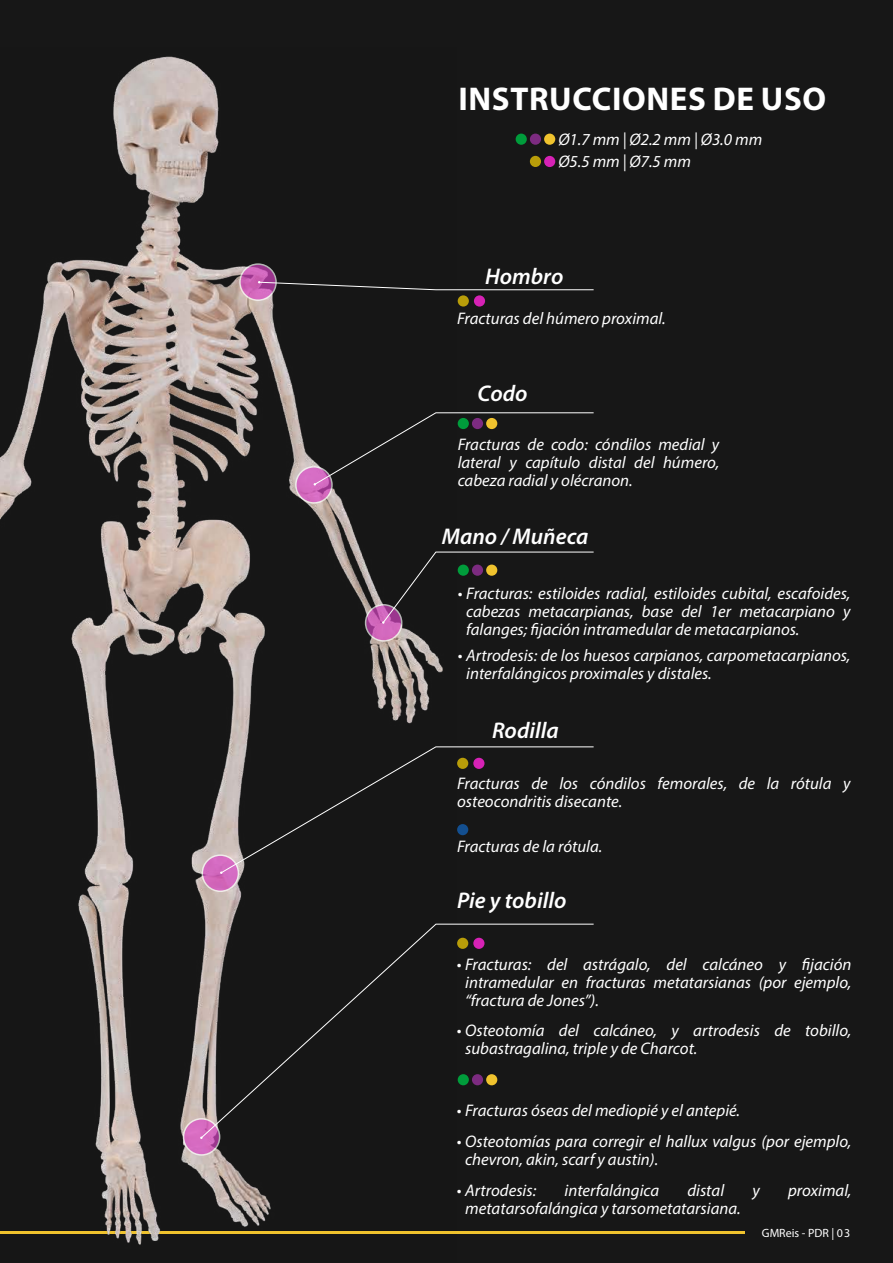
<style>
.page{position:relative;width:893px;height:1263px;background:#171717}
.page>*{position:absolute;margin:0;border:0;box-sizing:border-box;transform-origin:0 0}
.t1{font:700 33px "Myriad Pro";letter-spacing:.02em;color:#fff}
.t2{font:italic 600 22.8px "Myriad Pro";color:#fff}
.t3{font:italic 16.8px/18px "Myriad Pro";color:#fff}
.t4{font:12px "Myriad Pro";color:#fff}
</style>
<div class="page">
<hr style="left:0;top:1231px;width:745px;height:3px;background:#f0c32e">
<div style="left:516px;top:134px;width:11px;height:11px;background:#009c3b;border-radius:50%"></div>
<div style="left:530px;top:134px;width:11px;height:11px;background:#7c2b80;border-radius:50%"></div>
<div style="left:544px;top:134px;width:11px;height:11px;background:#f0c32e;border-radius:50%"></div>
<div style="left:530px;top:156px;width:11px;height:11px;background:#b89d09;border-radius:50%"></div>
<div style="left:544px;top:156px;width:11px;height:11px;background:#d622b5;border-radius:50%"></div>
<div style="left:458px;top:295px;width:11px;height:12px;background:#b89d09;border-radius:50%"></div>
<div style="left:474px;top:295px;width:11px;height:12px;background:#d622b5;border-radius:50%"></div>
<img style="left:0;top:56px;width:457px;height:1189px">
<svg style="left:240px;top:264px;width:36px;height:36px"></svg>
<div style="left:239px;top:263px;width:38px;height:38px;border:2px solid #fff;border-radius:50%"></div>
<svg style="left:296px;top:467px;width:36px;height:36px"></svg>
<div style="left:295px;top:466px;width:38px;height:38px;border:2px solid #fff;border-radius:50%"></div>
<svg style="left:366px;top:605px;width:36px;height:36px"></svg>
<div style="left:365px;top:604px;width:37px;height:38px;border:2px solid #fff;border-radius:50%"></div>
<svg style="left:202px;top:855px;width:36px;height:36px"></svg>
<div style="left:202px;top:854px;width:37px;height:38px;border:2px solid #fff;border-radius:50%"></div>
<svg style="left:183px;top:1119px;width:37px;height:36px"></svg>
<div style="left:183px;top:1118px;width:37px;height:38px;border:2px solid #fff;border-radius:50%"></div>
<svg style="left:258px;top:281px;width:336px;height:9px"></svg>
<svg style="left:314px;top:412px;width:280px;height:73px"></svg>
<svg style="left:382px;top:551px;width:212px;height:73px"></svg>
<svg style="left:220px;top:746px;width:374px;height:128px"></svg>
<svg style="left:200px;top:923px;width:394px;height:216px"></svg>
<h1 class="t1" style="left:458px;top:77px;width:369px">INSTRUCCIONES DE USO</h1>
<p class="t3" style="left:558px;top:128px;width:205px;line-height:22.2px">Ø1.7 mm | Ø2.2 mm | Ø3.0 mm<br>Ø5.5 mm | Ø7.5 mm</p>
<h2 class="t2" style="left:485px;top:262px;width:80px">Hombro</h2>
<p class="t3" style="left:457px;top:309px;width:210px">Fracturas del húmero proximal.</p>
<h2 class="t2" style="left:477px;top:379px;width:52px">Codo</h2>
<p class="t3" style="left:458px;top:435px;width:263px;text-align:justify">Fracturas de codo: cóndilos medial y lateral y capítulo distal del húmero, cabeza radial y olécranon.</p>
<h2 class="t2" style="left:442px;top:522px;width:148px">Mano / Muñeca</h2>
<p class="t3" style="left:466px;top:584px;width:386px;text-align:justify;text-indent:-9px">• Fracturas: estiloides radial, estiloides cubital, escafoides, cabezas metacarpianas, base del 1er metacarpiano y falanges; fijación intramedular de metacarpianos.</p>
<p class="t3" style="left:466px;top:646px;width:386px;text-indent:-9px">• Artrodesis: de los huesos carpianos, carpometacarpianos, interfalángicos proximales y distales.</p>
<h2 class="t2" style="left:492px;top:716px;width:68px">Rodilla</h2>
<p class="t3" style="left:457px;top:774px;width:395px">Fracturas de los cóndilos femorales, de la rótula y osteocondritis disecante.</p>
<p class="t3" style="left:457px;top:837px;width:147px">Fracturas de la rótula.</p>
<h2 class="t2" style="left:457px;top:885px;width:111px">Pie y tobillo</h2>
<p class="t3" style="left:465px;top:955px;width:388px;text-align:justify;text-indent:-9px">• Fracturas: del astrágalo, del calcáneo y fijación intramedular en fracturas metatarsianas (por ejemplo, “fractura de Jones”).</p>
<p class="t3" style="left:465px;top:1021px;width:388px;text-indent:-9px">• Osteotomía del calcáneo, y artrodesis de tobillo, subastragalina, triple y de Charcot.</p>
<p class="t3" style="left:457px;top:1101px;width:285px">• Fracturas óseas del mediopié y el antepié.</p>
<p class="t3" style="left:465px;top:1132px;width:388px;text-indent:-9px">• Osteotomías para corregir el hallux valgus (por ejemplo, chevron, akin, scarf y austin).</p>
<p class="t3" style="left:457px;top:1180px;width:81px">• Artrodesis:</p>
<p class="t3" style="left:564px;top:1180px;width:96px">interfalángica</p>
<p class="t3" style="left:687px;top:1180px;width:38px">distal</p>
<p class="t3" style="left:752px;top:1180px;width:9px">y</p>
<p class="t3" style="left:788px;top:1180px;width:65px">proximal,</p>
<p class="t3" style="left:465px;top:1198px;width:277px">metatarsofalángica y tarsometatarsiana.</p>
<p class="t4" style="left:762px;top:1225px;width:90px">GMReis - PDR | 03</p>
</div>
